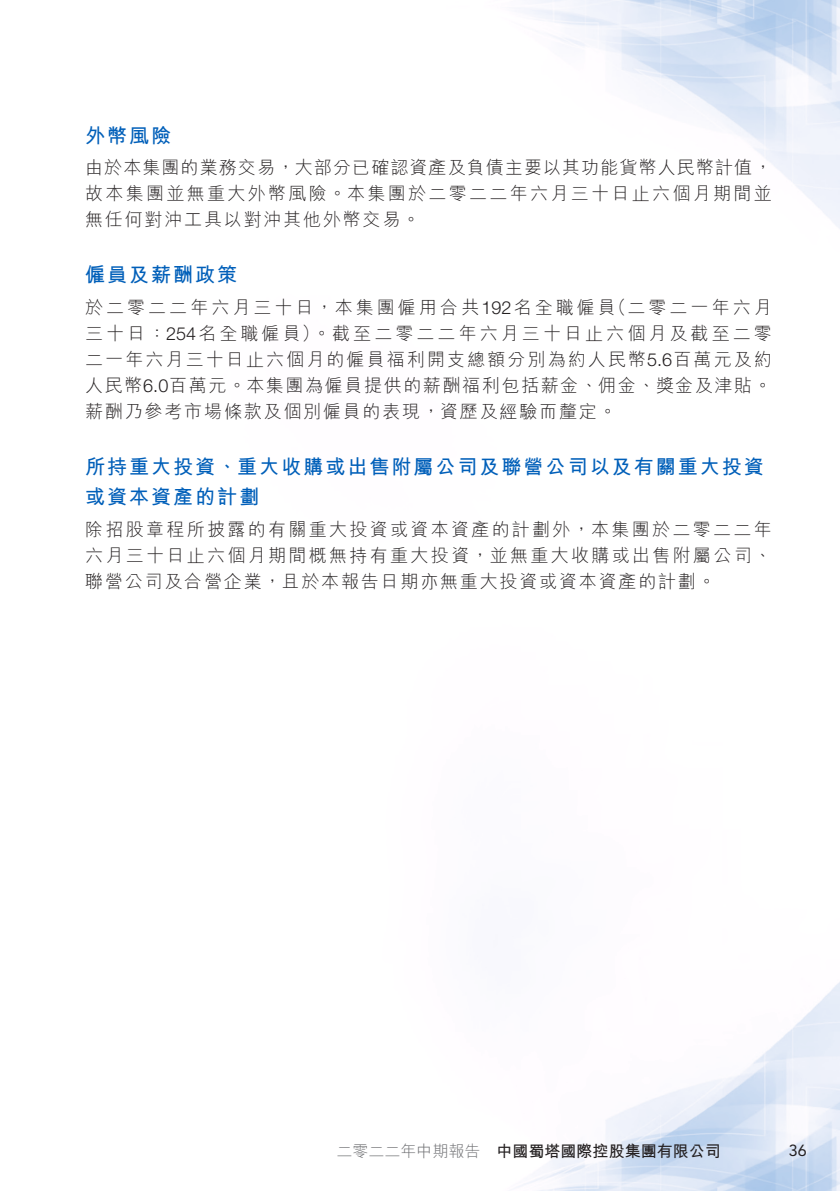
<style>
.page{position:relative;width:840px;height:1191px;background:#fff}
.page>*{position:absolute;margin:0;border:0;box-sizing:border-box;transform-origin:0 0}
._01_H1{font:700 20px/30px "M Hei HK";letter-spacing:.1em;color:#005fb9}
._00_txt{font:300 18px/26px "M Hei HK";letter-spacing:.1em;color:#231f20;text-align:justify}
.t1{font:700 16px "M Hei HK";color:#231f20}
.t2{font:300 16px "M Hei HK";color:#6c6d70}
.t3{font:16px "Avenir LT Std";color:#231f20}
.s1{font-family:"Helvetica Neue LT Std"}
</style>
<div class="page">
<img style="left:519px;top:0;width:320px;height:1191px">
<p class="_01_H1" style="left:85px;top:119px;width:87px">外幣風險</p>
<p class="_00_txt" style="left:85px;top:154px;width:688px">由於本集團的業務交易，大部分已確認資產及負債主要以其功能貨幣人民幣計值，故本集團並無重大外幣風險。本集團於二零二二年六月三十日止六個月期間並無任何對沖工具以對沖其他外幣交易。</p>
<p class="_01_H1" style="left:85px;top:258px;width:153px">僱員及薪酬政策</p>
<p class="_00_txt" style="left:85px;top:294px;width:688px">於二零二二年六月三十日，本集團僱用合共<span class="s1">192</span>名全職僱 （員 二零二一年六月三十日：<span class="s1">254</span>名全職僱員）。截至二零二二年六月三十日止六個月及截至二零二一年六月三十日止六個月的僱員福利開支總額分別為約人民幣<span class="s1">5.6</span>百萬元及約人民幣<span class="s1">6.0</span>百萬元。本集團為僱員提供的薪酬福利包括薪金、佣金、獎金及津貼。薪酬乃參考市場條款及個別僱員的表現，資歷及經驗而釐定。</p>
<p class="_01_H1" style="left:85px;top:450px;width:680px">所持重大投資、重大收購或出售附屬公司及聯營公司以及有關重大投資或資本資產的計劃</p>
<p class="_00_txt" style="left:85px;top:516px;width:687px">除招股章程所披露的有關重大投資或資本資產的計劃外，本集團於二零二二年六月三十日止六個月期間概無持有重大投資，並無重大收購或出售附屬公司、聯營公司及合營企業，且於本報告日期亦無重大投資或資本資產的計劃。</p>
<p class="t2" style="left:336px;top:1143px;width:145px">二零二二年中期報告</p>
<p class="t1" style="left:496px;top:1139px;width:225px">中國蜀塔國際控股集團有限公司</p>
<p class="t3" style="left:788px;top:1141px;width:19px">36</p>
</div>
